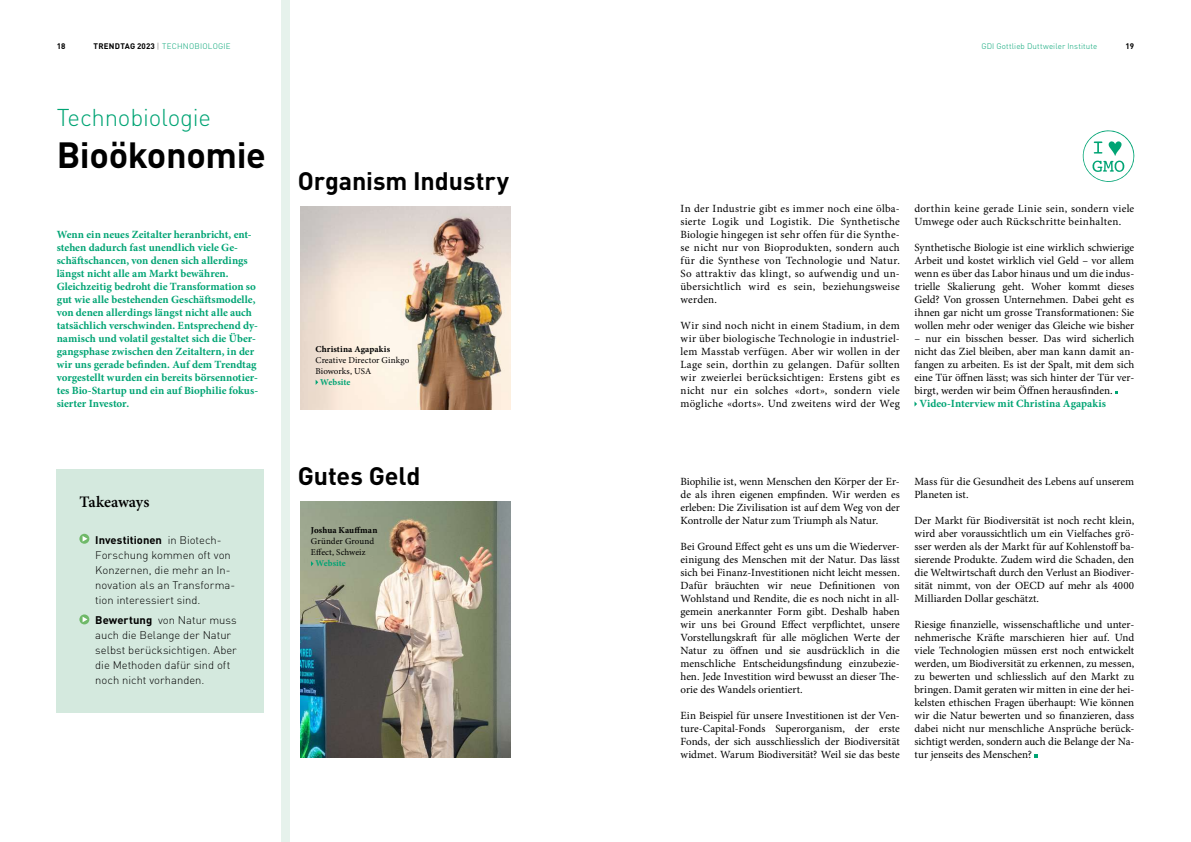
<style>
.page{position:relative;width:1191px;height:842px;background:#fff}
.page>*{position:absolute;margin:0;border:0;box-sizing:border-box;transform-origin:0 0}
.t1{font:700 36px "DIN";letter-spacing:-.01em;color:#000}
.t2{font:700 25px "DIN";letter-spacing:-.005em;color:#000}
.t3{font:300 24px "DINOT";letter-spacing:-.01em;color:#00a474}
.t4{font:600 16px "Minion Pro";letter-spacing:-.005em;color:#000}
.t5{font:11px/13px "Minion Pro";letter-spacing:.005em;color:#000;text-align:justify}
.t6{font:700 11px/13px "Minion Pro";letter-spacing:-.005em;color:#00a474}
.t7{font:300 11px/15px "DINOT";color:#000}
.t8{font:11px/13px "Minion Pro";letter-spacing:.025em;color:#000}
.t9{font:9px/11px "Minion Pro";letter-spacing:.005em;color:#000}
.t10{font:700 9px "Minion Pro";letter-spacing:.01em;color:#000}
.t11{font:700 9px "Minion Pro";color:#00a474}
.t12{font:300 8px "DINOT";letter-spacing:.02em;color:#00a474}
.t13{font:700 8px "DINOT";color:#000}
.s1{font-weight:700;color:#000}
.s2{color:#575756}
.s3{font-weight:700}
</style>
<div class="page">
<img style="left:300px;top:502px;width:210px;height:256px">
<img style="left:300px;top:207px;width:210px;height:202px">
<div style="left:57px;top:470px;width:207px;height:243px;background:#d4e9de"></div>
<svg style="left:79px;top:534px;width:10px;height:10px"></svg>
<svg style="left:83px;top:536px;width:4px;height:6px"></svg>
<svg style="left:79px;top:614px;width:10px;height:10px"></svg>
<svg style="left:83px;top:617px;width:4px;height:5px"></svg>
<div style="left:282px;top:0;width:8px;height:842px;background:#e6f2ec"></div>
<svg style="left:914px;top:401px;width:3px;height:6px"></svg>
<svg style="left:1082px;top:130px;width:53px;height:52px"></svg>
<p class="t13" style="left:57px;top:40px;width:10px">18</p>
<p class="t12" style="left:94px;top:40px;width:139px"><span class="s1">TRENDTAG 2023</span> <span class="s2">|</span> TECHNOBIOLOGIE</p>
<p class="t12" style="left:981px;top:40px;width:117px">GDI Gottlieb Duttweiler Institute</p>
<p class="t13" style="left:1125px;top:40px;width:10px">19</p>
<h3 class="t3" style="left:57px;top:101px;width:156px">Technobiologie</h3>
<h1 class="t1" style="left:57px;top:132px;width:211px">Bioökonomie</h1>
<p class="t6" style="left:57px;top:227px;width:203px">Wenn ein neues Zeitalter heranbricht, ent&shy;stehen dadurch fast unendlich viele Ge&shy;schäftschancen, von denen sich allerdings längst nicht alle am Markt bewähren.<br>Gleichzeitig bedroht die Transformation so gut wie alle bestehenden Geschäftsmodelle, von denen allerdings längst nicht alle auch tatsächlich verschwinden. Entsprechend dy&shy;namisch und volatil gestaltet sich die Über&shy;gangsphase zwischen den Zeitaltern, in der wir uns gerade befinden. Auf dem Trendtag vorgestellt wurden ein bereits börsennotier&shy;tes Bio-Startup und ein auf Biophilie fokus&shy;sierter Investor.</p>
<h3 class="t4" style="left:79px;top:491px;width:71px">Takeaways</h3>
<p class="t7" style="left:95px;top:532px;width:141px"><span class="s3">Investitionen</span> in Biotech-<br>Forschung kommen oft von<br>Konzernen, die mehr an In&shy;novation als an Transforma&shy;tion interessiert sind.</p>
<p class="t7" style="left:95px;top:612px;width:143px"><span class="s3">Bewertung</span> von Natur muss auch die Belange der Natur selbst berücksichtigen. Aber die Methoden dafür sind oft noch nicht vorhanden.</p>
<h2 class="t2" style="left:298px;top:165px;width:213px">Organism Industry</h2>
<p class="t10" style="left:316px;top:343px;width:76px">Christina Agapakis</p>
<p class="t9" style="left:316px;top:354px;width:95px">Creative Director Ginkgo<br>Bioworks, USA</p>
<p class="t11" style="left:320px;top:376px;width:32px">Website</p>
<h2 class="t2" style="left:298px;top:459px;width:124px">Gutes Geld</h2>
<p class="t10" style="left:311px;top:524px;width:68px">Joshua Kauffman</p>
<p class="t9" style="left:311px;top:536px;width:65px">Gründer Ground<br>Effect, Schweiz</p>
<p class="t11" style="left:315px;top:557px;width:32px">Website</p>
<p class="t5" style="left:680px;top:202px;width:221px">In der Industrie gibt es immer noch eine ölba&shy;sierte Logik und Logistik. Die Synthetische Biologie hingegen ist sehr offen für die Synthe&shy;se nicht nur von Bioprodukten, sondern auch für die Synthese von Technologie und Natur.<br>So attraktiv das klingt, so aufwendig und un&shy;übersichtlich wird es sein, beziehungsweise werden.</p>
<p class="t5" style="left:680px;top:319px;width:221px">Wir sind noch nicht in einem Stadium, in dem wir über biologische Technologie in industriel&shy;lem Masstab verfügen. Aber wir wollen in der Lage sein, dorthin zu gelangen. Dafür sollten wir zweierlei berücksichtigen: Erstens gibt es nicht nur ein solches «dort», sondern viele mögliche «dorts». Und zweitens wird der Weg</p>
<p class="t8" style="left:914px;top:202px;width:221px">dorthin keine gerade Linie sein, sondern viele<br>Umwege oder auch Rückschritte beinhalten.</p>
<p class="t5" style="left:914px;top:241px;width:221px">Synthetische Biologie ist eine wirklich schwierige Arbeit und kostet wirklich viel Geld – vor allem wenn es über das Labor hinaus und um die indus&shy;trielle Skalierung geht. Woher kommt dieses Geld? Von grossen Unternehmen. Dabei geht es ihnen gar nicht um grosse Transformationen: Sie wollen mehr oder weniger das Gleiche wie bisher</p>
<p class="t5" style="left:914px;top:332px;width:221px">– nur ein bisschen besser. Das wird sicherlich nicht das Ziel bleiben, aber man kann damit an&shy;fangen zu arbeiten. Es ist der Spalt, mit dem sich eine Tür öffnen lässt; was sich hinter der Tür ver&shy;birgt, werden wir beim Öffnen herausfinden.</p>
<p class="t6" style="left:919px;top:396px;width:188px">Video-Interview mit Christina Agapakis</p>
<p class="t5" style="left:680px;top:475px;width:221px">Biophilie ist, wenn Menschen den Körper der Er&shy;de als ihren eigenen empfinden. Wir werden es erleben: Die Zivilisation ist auf dem Weg von der Kontrolle der Natur zum Triumph als Natur.</p>
<p class="t5" style="left:680px;top:540px;width:221px">Bei Ground Effect geht es uns um die Wiederver&shy;einigung des Menschen mit der Natur. Das lässt sich bei Finanz-Investitionen nicht leicht messen.<br>Dafür bräuchten wir neue Definitionen von Wohlstand und Rendite, die es noch nicht in all&shy;gemein anerkannter Form gibt. Deshalb haben wir uns bei Ground Effect verpflichtet, unsere Vorstellungskraft für alle möglichen Werte der Natur zu öffnen und sie ausdrücklich in die menschliche Entscheidungsfindung einzubezie&shy;hen. Jede Investition wird bewusst an dieser The&shy;orie des Wandels orientiert.</p>
<p class="t5" style="left:680px;top:709px;width:221px">Ein Beispiel für unsere Investitionen ist der Ven&shy;ture-Capital-Fonds Superorganism, der erste Fonds, der sich ausschliesslich der Biodiversität widmet. Warum Biodiversität? Weil sie das beste</p>
<p class="t5" style="left:914px;top:475px;width:221px">Mass für die Gesundheit des Lebens auf unserem<br>Planeten ist.</p>
<p class="t5" style="left:914px;top:514px;width:221px">Der Markt für Biodiversität ist noch recht klein, wird aber voraussichtlich um ein Vielfaches grö&shy;sser werden als der Markt für auf Kohlenstoff ba&shy;sierende Produkte. Zudem wird die Schaden, den die Weltwirtschaft durch den Verlust an Biodiver&shy;sität nimmt, von der OECD auf mehr als 4000<br>Milliarden Dollar geschätzt.</p>
<p class="t5" style="left:914px;top:618px;width:221px">Riesige finanzielle, wissenschaftliche und unter&shy;nehmerische Kräfte marschieren hier auf. Und viele Technologien müssen erst noch entwickelt werden, um Biodiversität zu erkennen, zu messen, zu bewerten und schliesslich auf den Markt zu bringen. Damit geraten wir mitten in eine der hei&shy;kelsten ethischen Fragen überhaupt: Wie können wir die Natur bewerten und so finanzieren, dass dabei nicht nur menschliche Ansprüche berück&shy;sichtigt werden, sondern auch die Belange der Na&shy;tur jenseits des Menschen?</p>
</div>
